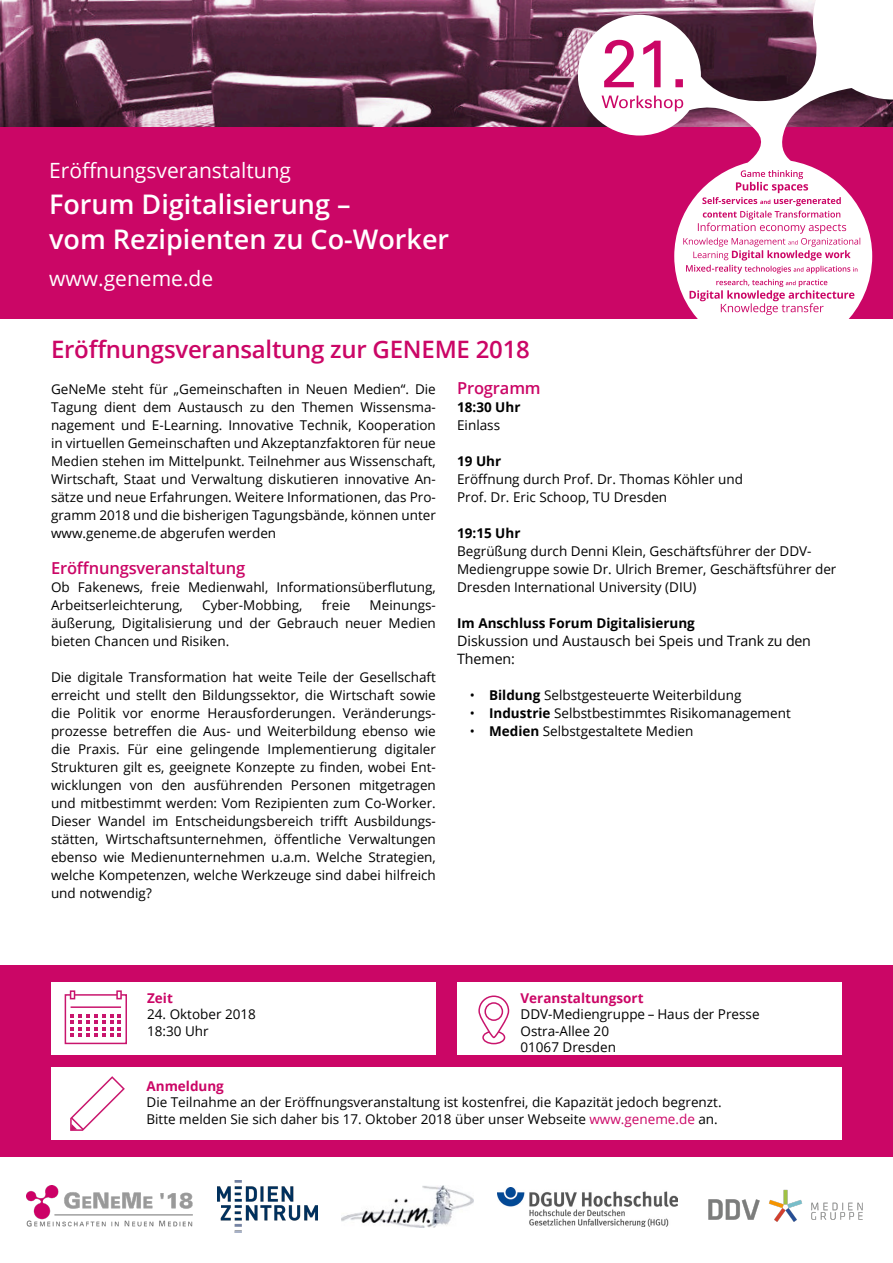
<style>
.page{position:relative;width:893px;height:1263px;background:#fff}
.page>*{position:absolute;margin:0;border:0;box-sizing:border-box;transform-origin:0 0}
.Titel{font:600 27px/34.5px "Open Sans";color:#fff}
.Überschrift_1{font:600 24px "Open Sans";letter-spacing:-.01em;color:#cb0666}
.Untertitel{font:21px "Open Sans";color:#fff}
.Zwischenüberschrift{font:600 16.5px "Open Sans";letter-spacing:-.01em;color:#cb0666}
.Text{font:14.25px/18px "Open Sans";color:#000}
.Text-2{font:13.5px/18px "Open Sans";color:#000;text-align:justify}
.Informationen{font:13.5px "Open Sans";color:#000}
.Uhrzeit{font:700 13.5px "Open Sans";color:#000}
.Uhrzeit-2{font:700 13.5px "Open Sans";color:#cb0666}
.s1{font-weight:700}
.s2{color:#cb0666}
</style>
<div class="page">
<img style="left:0;top:0;width:578px;height:128px">
<div style="left:0;top:128px;width:893px;height:191px;background:#cb0666"></div>
<div style="left:0;top:965px;width:893px;height:192px;background:#cb0666"></div>
<div style="left:51px;top:982px;width:385px;height:72px;background:#fff"></div>
<div style="left:457px;top:982px;width:385px;height:72px;background:#fff"></div>
<div style="left:51px;top:1067px;width:791px;height:73px;background:#fff"></div>
<svg style="left:64px;top:993px;width:63px;height:52px"></svg>
<svg style="left:70px;top:990px;width:5px;height:9px"></svg>
<svg style="left:116px;top:990px;width:6px;height:9px"></svg>
<svg style="left:70px;top:1076px;width:55px;height:55px"></svg>
<div style="left:482px;top:1030px;width:23px;height:14px;border:2px solid #c9156d;border-radius:50%"></div>
<svg style="left:478px;top:995px;width:32px;height:44px"></svg>
<svg style="left:578px;top:0;width:315px;height:319px"></svg>
<svg style="left:602px;top:96px;width:81px;height:15px"></svg>
<svg style="left:683px;top:170px;width:177px;height:145px;background:#f4ccdf"></svg>
<svg style="left:604px;top:40px;width:79px;height:47px"></svg>
<img style="left:26px;top:1185px;width:167px;height:42px">
<img style="left:217px;top:1180px;width:100px;height:53px">
<img style="left:341px;top:1185px;width:133px;height:43px">
<img style="left:498px;top:1187px;width:180px;height:39px">
<img style="left:708px;top:1189px;width:155px;height:33px">
<p class="Untertitel" style="left:49px;top:156px;width:243px">Eröffnungsveranstaltung</p>
<p class="Titel" style="left:49px;top:187px;width:402px">Forum Digitalisierung –<br>vom Rezipienten zu Co-Worker</p>
<p class="Untertitel" style="left:49px;top:264px;width:166px">www.geneme.de</p>
<p class="Überschrift_1" style="left:51px;top:333px;width:480px">Eröffnungsveransaltung zur GENEME 2018</p>
<p class="Zwischenüberschrift" style="left:457px;top:377px;width:85px">Programm</p>
<p class="Uhrzeit" style="left:457px;top:398px;width:65px">18:30 Uhr</p>
<p class="Text-2" style="left:457px;top:416px;width:45px">Einlass</p>
<p class="Uhrzeit" style="left:457px;top:452px;width:46px">19 Uhr</p>
<p class="Text-2" style="left:457px;top:470px;width:287px">Eröffnung durch Prof. Dr. Thomas Köhler und<br>Prof. Dr. Eric Schoop, TU Dresden</p>
<p class="Uhrzeit" style="left:457px;top:524px;width:65px">19:15 Uhr</p>
<p class="Text-2" style="left:457px;top:542px;width:381px;text-align:left">Begrüßung durch Denni Klein, Geschäftsführer der DDV-<br>Mediengruppe sowie Dr. Ulrich Bremer, Geschäftsführer der<br>Dresden International University (DIU)</p>
<p class="Uhrzeit" style="left:457px;top:614px;width:239px">Im Anschluss Forum Digitalisierung</p>
<p class="Text" style="left:457px;top:632px;width:355px">Diskussion und Austausch bei Speis und Trank zu den<br>Themen:</p>
<p class="Text-2" style="left:470px;top:686px;width:273px">• <span class="s1">Bildung</span> Selbstgesteuerte Weiterbildung</p>
<p class="Text-2" style="left:470px;top:704px;width:322px">• <span class="s1">Industrie</span> Selbstbestimmtes Risikomanagement</p>
<p class="Text-2" style="left:470px;top:722px;width:225px">• <span class="s1">Medien</span> Selbstgestaltete Medien</p>
<p class="Text-2" style="left:51px;top:380px;width:386px">GeNeMe steht für „Gemeinschaften in Neuen Medien“. Die Tagung dient dem Austausch zu den Themen Wissensma&shy;nagement und E-Learning. Innovative Technik, Kooperation in virtuellen Gemeinschaften und Akzeptanzfaktoren für neue Medien stehen im Mittelpunkt. Teilnehmer aus Wissenschaft, Wirtschaft, Staat und Verwaltung diskutieren innovative An&shy;sätze und neue Erfahrungen. Weitere Informationen, das Pro&shy;gramm 2018 und die bisherigen Tagungsbände, können unter www.geneme.de abgerufen werden</p>
<p class="Zwischenüberschrift" style="left:51px;top:557px;width:196px">Eröffnungsveranstaltung</p>
<p class="Text-2" style="left:51px;top:578px;width:386px">Ob Fakenews, freie Medienwahl, Informationsüberflutung,<br>Arbeitserleichterung,</p>
<p class="Text-2" style="left:202px;top:596px;width:102px">Cyber-Mobbing,</p>
<p class="Text-2" style="left:322px;top:596px;width:30px">freie</p>
<p class="Text-2" style="left:51px;top:596px;width:386px;text-indent:319px">Meinungs&shy;äußerung, Digitalisierung und der Gebrauch neuer Medien bieten Chancen und Risiken.</p>
<p class="Text-2" style="left:51px;top:668px;width:386px">Die digitale Transformation hat weite Teile der Gesellschaft erreicht und stellt den Bildungssektor, die Wirtschaft sowie die Politik vor enorme Herausforderungen. Veränderungs&shy;prozesse betreffen die Aus- und Weiterbildung ebenso wie die Praxis. Für eine gelingende Implementierung digitaler Strukturen gilt es, geeignete Konzepte zu finden, wobei Ent&shy;wicklungen von den ausführenden Personen mitgetragen und mitbestimmt werden: Vom Rezipienten zum Co-Worker.<br>Dieser Wandel im Entscheidungsbereich trifft Ausbildungs&shy;stätten, Wirtschaftsunternehmen, öffentliche Verwaltungen ebenso wie Medienunternehmen u.a.m. Welche Strategien, welche Kompetenzen, welche Werkzeuge sind dabei hilfreich und notwendig?</p>
<p class="Uhrzeit-2" style="left:147px;top:988px;width:27px">Zeit</p>
<p class="Informationen" style="left:147px;top:1005px;width:110px">24. Oktober 2018</p>
<p class="Informationen" style="left:147px;top:1021px;width:63px">18:30 Uhr</p>
<p class="Uhrzeit-2" style="left:520px;top:988px;width:125px">Veranstaltungsort</p>
<p class="Informationen" style="left:520px;top:1005px;width:241px">DDV-Mediengruppe – Haus der Presse</p>
<p class="Informationen" style="left:520px;top:1021px;width:90px">Ostra-Allee 20</p>
<p class="Informationen" style="left:520px;top:1038px;width:97px">01067 Dresden</p>
<p class="Uhrzeit-2" style="left:146px;top:1076px;width:79px">Anmeldung</p>
<p class="Informationen" style="left:146px;top:1093px;width:577px">Die Teilnahme an der Eröffnungsveranstaltung ist kostenfrei, die Kapazität jedoch begrenzt.</p>
<p class="Informationen" style="left:146px;top:1110px;width:573px">Bitte melden Sie sich daher bis 17. Oktober 2018 über unser Webseite <span class="s2">www.geneme.de</span> an.</p>
</div>
